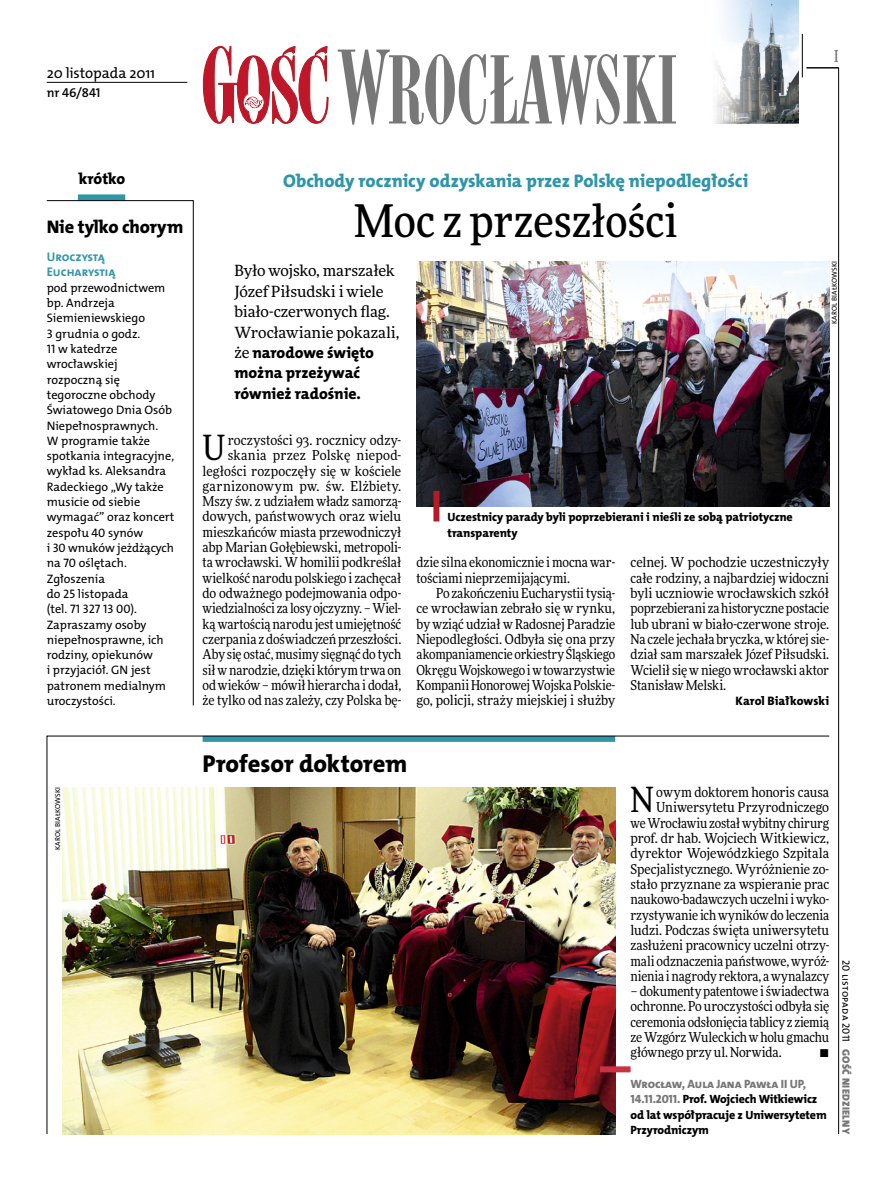
<style>
.page{position:relative;width:893px;height:1191px;background:#fff}
.page>*{position:absolute;margin:0;border:0;box-sizing:border-box;transform-origin:0 0}
.t1{font:500 45px "Freeday Narrow";color:#000}
.t2{font:34.8px "Freeday Narrow News";color:#000}
.t3{font:24.45px "The Mix HP8 Ex Bld";color:#000}
.t4{font:18.3px "The Mix HP8 Ex Bld";letter-spacing:-.005em;color:#2f95a8}
.t5{font:18.3px "The Mix HP8 Ex Bld";letter-spacing:-.01em;color:#000}
.t6{font:500 16.5px "Freeday Narrow";color:#777778;scale:.9 1}
.t7{font:15.75px/20.4px "The Mix HP8 Ex Bld";letter-spacing:-.005em;color:#000}
.t8{font:15.45px/20.4px "Freeday News";letter-spacing:-.01em;color:#000}
.t9{font:14.85px "The Mix HP5 Plain";letter-spacing:-.01em;color:#000}
.t10{font:13.65px/15.3px "Freeday Narrow News";letter-spacing:-.005em;color:#000;text-align:justify}
.t11{font:12.9px "The Mix HP6 Se Bld";color:#000}
.t12{font:12.6px/15.3px "The Mix HP7 Bld";color:#2f95a8}
.t13{font:12.3px/15.3px "The Mix HP5 Plain";color:#000}
.t14{font:12.3px "The Mix HP8 Ex Bld";color:#000}
.t15{font:12px/15.3px "The Mix HP8 Ex Bld";letter-spacing:-.01em;color:#000}
.t16{font:10.5px "The Mix HP5 Plain";color:#000}
.t17{font:10.5px "The Mix HP9 Blk";letter-spacing:.025em;color:#777778}
.t18{font:7.2px "The Mix HP5 Plain";letter-spacing:.01em;color:#000}
.s1{font-family:"Freeday News";font-size:15.45px}
.s2{color:#777778}
</style>
<div class="page">
<hr style="left:838px;top:68px;width:1px;height:1066px;background:#000">
<hr style="left:802px;top:34px;width:1px;height:43px;background:#000">
<svg style="left:47px;top:735px;width:783px;height:399px"></svg>
<hr style="left:806px;top:68px;width:33px;height:1px;background:#000">
<svg style="left:203px;top:46px;width:125px;height:78px"></svg>
<svg style="left:338px;top:50px;width:338px;height:75px"></svg>
<img style="left:715px;top:0;width:83px;height:123px">
<hr style="left:47px;top:82px;width:140px;height:1px;background:#000">
<img style="left:62px;top:787px;width:553px;height:347px">
<img style="left:416px;top:261px;width:413px;height:245px">
<div style="left:433px;top:491px;width:6px;height:30px;background:#b51b24"></div>
<div style="left:78px;top:194px;width:47px;height:6px;background:#2f95a8"></div>
<svg style="left:46px;top:200px;width:148px;height:506px"></svg>
<div style="left:600px;top:1066px;width:30px;height:6px;background:#c93241"></div>
<p class="t9" style="left:47px;top:63px;width:110px">20 listopada 2011</p>
<p class="t11" style="left:47px;top:85px;width:55px">nr 46/841</p>
<p class="t6" style="left:834px;top:46px;width:6px">I</p>
<p class="t7" style="left:79px;top:168px;width:48px">krótko</p>
<h3 class="t5" style="left:47px;top:215px;width:138px">Nie tylko chorym</h3>
<p class="t12" style="left:47px;top:249px;width:70px">Uroczystą<br>Eucharystią</p>
<p class="t13" style="left:47px;top:280px;width:129px">pod przewodnictwem bp. Andrzeja<br>Siemieniewskiego<br>3 grudnia o godz.<br>11 w katedrze wrocławskiej rozpoczną się tegoroczne obchody<br>Światowego Dnia Osób<br>Niepełnosprawnych.<br>W programie także spotkania integracyjne, wykład ks. Aleksandra<br>Radeckiego „Wy także musicie od siebie wymagać” oraz koncert zespołu 40 synów<br>i 30 wnuków jeżdżących na 70 oślętach.<br>Zgłoszenia<br>do 25 listopada<br>(tel. 71 327 13 00).<br>Zapraszamy osoby niepełnosprawne, ich rodziny, opiekunów<br>i przyjaciół. GN jest patronem medialnym uroczystości.</p>
<p class="t18" style="left:53px;top:850px;width:64px;rotate:-90deg">Karol Białkowski</p>
<h3 class="t4" style="left:283px;top:169px;width:467px">Obchody rocznicy odzyskania przez Polskę niepodległości</h3>
<h1 class="t1" style="left:354px;top:193px;width:325px">Moc z przeszłości</h1>
<p class="t8" style="left:234px;top:260px;width:166px">Było wojsko, marszałek<br>Józef Piłsudski i wiele biało-czerwonych flag.<br>Wrocławianie pokazali,</p>
<p class="t7" style="left:234px;top:342px;width:141px"><span class="s1">że</span> narodowe święto można przeżywać również radośnie.</p>
<p class="t18" style="left:830px;top:324px;width:64px;rotate:-90deg">Karol Białkowski</p>
<p class="t10" style="left:203px;top:432px;width:200px;text-align:right">roczystości 93. rocznicy odzy&shy;skania przez Polskę niepod&shy;ległości rozpoczęły się w kościele garnizonowym pw. św. Elżbiety.<br>Mszy św. z udziałem władz samorzą&shy;dowych, państwowych oraz wielu mieszkańców miasta przewodniczył abp Marian Gołębiewski, metropoli&shy;ta wrocławski. W homilii podkreślał wielkość narodu polskiego i zachęcał do odważnego podejmowania odpo&shy;wiedzialności za losy ojczyzny. – Wiel&shy;ką wartością narodu jest umiejętność czerpania z doświadczeń przeszłości.<br>Aby się ostać, musimy sięgnąć do tych sił w narodzie, dzięki którym trwa on od wieków – mówił hierarcha i dodał, że tylko od nas zależy, czy Polska bę-</p>
<h2 class="t2" style="left:203px;top:426px;width:24px">U</h2>
<p class="t15" style="left:448px;top:510px;width:347px">Uczestnicy parady byli poprzebierani i nieśli ze sobą patriotyczne transparenty</p>
<p class="t10" style="left:417px;top:555px;width:200px">dzie silna ekonomicznie i mocna war&shy;tościami nieprzemijającymi.</p>
<p class="t10" style="left:417px;top:585px;width:200px;text-indent:20px">Po zakończeniu Eucharystii tysią&shy;ce wrocławian zebrało się w rynku, by wziąć udział w Radosnej Paradzie Niepodległości. Odbyła się ona przy akompaniamencie orkiestry Śląskiego Okręgu Wojskowego i w towarzystwie Kompanii Honorowej Wojska Polskie&shy;go, policji, straży miejskiej i służby</p>
<p class="t10" style="left:630px;top:555px;width:200px">celnej. W pochodzie uczestniczyły całe rodziny, a najbardziej widoczni byli uczniowie wrocławskich szkół poprzebierani za historyczne postacie lub ubrani w biało-czerwone stroje.<br>Na czele jechała bryczka, w której sie&shy;dział sam marszałek Józef Piłsudski.<br>Wcielił się w niego wrocławski aktor Stanisław Melski.</p>
<p class="t14" style="left:735px;top:693px;width:95px">Karol Białkowski</p>
<h3 class="t3" style="left:203px;top:747px;width:206px">Profesor doktorem</h3>
<p class="t10" style="left:630px;top:784px;width:200px;text-align:right">owym doktorem honoris causa Uniwersytetu Przyrodniczego<br>we Wrocławiu został wybitny chirurg prof. dr hab. Wojciech Witkiewicz, dyrektor Wojewódzkiego Szpitala Specjalistycznego. Wyróżnienie zo&shy;stało przyznane za wspieranie prac naukowo-badawczych uczelni i wyko&shy;rzystywanie ich wyników do leczenia ludzi. Podczas święta uniwersytetu zasłużeni pracownicy uczelni otrzy&shy;mali odznaczenia państwowe, wyróż&shy;nienia i nagrody rektora, a wynalazcy</p>
<p class="t10" style="left:630px;top:983px;width:200px">– dokumenty patentowe i świadectwa ochronne. Po uroczystości odbyła się ceremonia odsłonięcia tablicy z ziemią ze Wzgórz Wuleckich w holu gmachu głównego przy ul. Norwida.</p>
<h2 class="t2" style="left:630px;top:778px;width:25px">N</h2>
<p class="t10" style="left:819px;top:1044px;width:11px">•</p>
<p class="t15" style="left:631px;top:1076px;width:198px"><span class="s2">Wrocław, Aula Jana Pawła II UP,<br>14.11.2011.</span> Prof. Wojciech Witkiewicz od lat współpracuje z Uniwersytetem<br>Przyrodniczym</p>
<p class="t16" style="left:853px;top:960px;width:84px;rotate:90deg">20 listopada 2011</p>
<p class="t17" style="left:853px;top:1049px;width:86px;rotate:90deg">Gość Niedzielny</p>
</div>
